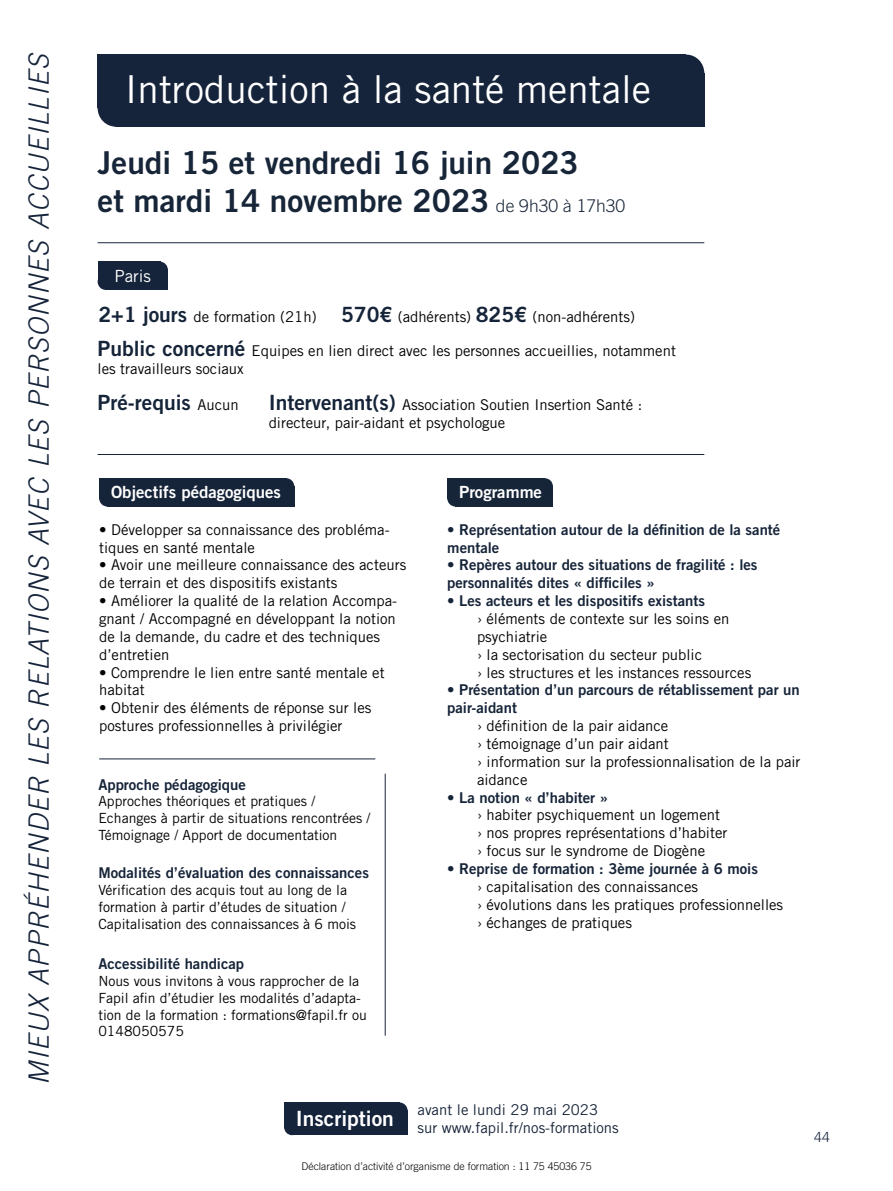
<style>
.page{position:relative;width:893px;height:1191px;background:#fff}
.page>*{position:absolute;margin:0;border:0;box-sizing:border-box;transform-origin:0 0}
.t1{font:38.5px "Trade Gothic LT Std";color:#fff}
.t2{font:31.5px/37.8px "Trade Gothic LT Std Bd 2";color:#172538}
.t3{font:italic 300 28px "Trade Gothic LT Std";letter-spacing:.05em;color:#16243b}
.t4{font:21px "Trade Gothic LT Std Bd 2";color:#162439}
.t5{font:21px "Trade Gothic LT Std Bd 2";color:#fff}
.t6{font:16.8px "Trade Gothic LT Std Bd 2";color:#fff}
.t7{font:16.8px "Trade Gothic LT Std";color:#fff}
.t8{font:14.88px/17.8px "Trade Gothic LT Std";color:#000}
.t9{font:14.88px/17.8px "Trade Gothic LT Std Bd 2";color:#162439}
.t10{font:14.88px "Trade Gothic LT Std";color:#152236}
.t11{font:14.88px "Trade Gothic LT Std";color:#162439}
.t12{font:14px/16.8px "Trade Gothic LT Std";color:#000}
.t13{font:300 14px "Trade Gothic LT Std";color:#16243b}
.t14{font:300 10.5px "Trade Gothic LT Std";color:#000}
.s1{font-family:"Trade Gothic LT Std";font-weight:300;font-size:17.5px}
.s2{font-family:"Trade Gothic LT Std Bd 2";font-size:21px;color:#162439}
.s3{font-family:"Trade Gothic LT Std";font-size:14.88px;color:#000}
</style>
<div class="page">
<div style="left:98px;top:55px;width:588px;height:53px;background:#16243b"></div>
<div style="left:668px;top:55px;width:36px;height:37px;background:#16243b;border-radius:50%"></div>
<div style="left:98px;top:89px;width:36px;height:38px;background:#16243b;border-radius:50%"></div>
<div style="left:115px;top:73px;width:589px;height:54px;background:#16243b"></div>
<div style="left:105px;top:269px;width:63px;height:21px;background:#16243b"></div>
<div style="left:152px;top:262px;width:16px;height:16px;background:#16243b;border-radius:50%"></div>
<div style="left:98px;top:273px;width:15px;height:17px;background:#16243b;border-radius:50%"></div>
<div style="left:98px;top:262px;width:62px;height:20px;background:#16243b"></div>
<hr style="left:98px;top:242px;width:606px;height:1px;background:#162439">
<hr style="left:98px;top:454px;width:606px;height:1px;background:#162439">
<div style="left:284px;top:1118px;width:16px;height:17px;background:#16243b;border-radius:50%"></div>
<div style="left:292px;top:1110px;width:116px;height:25px;background:#16243b"></div>
<div style="left:392px;top:1102px;width:16px;height:16px;background:#16243b;border-radius:50%"></div>
<div style="left:284px;top:1102px;width:116px;height:26px;background:#16243b"></div>
<div style="left:279px;top:478px;width:15px;height:16px;background:#162439;border-radius:50%"></div>
<div style="left:107px;top:486px;width:187px;height:20px;background:#162439"></div>
<div style="left:99px;top:490px;width:16px;height:16px;background:#162439;border-radius:50%"></div>
<div style="left:99px;top:478px;width:187px;height:20px;background:#162439"></div>
<div style="left:455px;top:486px;width:98px;height:20px;background:#172538"></div>
<div style="left:537px;top:478px;width:16px;height:16px;background:#162439;border-radius:50%"></div>
<div style="left:447px;top:490px;width:16px;height:16px;background:#172538;border-radius:50%"></div>
<div style="left:447px;top:478px;width:98px;height:20px;background:#172538"></div>
<hr style="left:99px;top:758px;width:276px;height:1px;background:#182538">
<hr style="left:385px;top:773px;width:1px;height:262px;background:#182538">
<p class="t3" style="left:22px;top:1085px;width:1033px;rotate:-90deg">MIEUX APPRÉHENDER LES RELATIONS AVEC LES PERSONNES ACCUEILLIES</p>
<p class="t1" style="left:125px;top:66px;width:528px">Introduction à la santé mentale</p>
<p class="t2" style="left:98px;top:143px;width:529px">Jeudi 15 et vendredi 16 juin 2023<br>et mardi 14 novembre 2023 <span class="s1">de 9h30 à 17h30</span></p>
<p class="t7" style="left:115px;top:266px;width:38px">Paris</p>
<p class="t8" style="left:98px;top:308px;width:220px"><span class="s2">2+1 jours</span> de formation (21h)</p>
<p class="t8" style="left:98px;top:341px;width:580px"><span class="s2">Public concerné</span> Equipes en lien direct avec les personnes accueillies, notamment les travailleurs sociaux</p>
<p class="t4" style="left:98px;top:390px;width:143px">Pré-requis <span class="s3">Aucun</span></p>
<p class="t8" style="left:269px;top:396px;width:375px"><span class="s2">Intervenant(s)</span> Association Soutien Insertion Santé : directeur, pair-aidant et psychologue</p>
<p class="t8" style="left:341px;top:308px;width:295px"><span class="s2">570€</span> (adhérents) <span class="s2">825€</span> (non-adhérents)</p>
<p class="t6" style="left:111px;top:482px;width:172px">Objectifs pédagogiques</p>
<p class="t8" style="left:99px;top:520px;width:292px">• Développer sa connaissance des probléma&shy;tiques en santé mentale</p>
<p class="t8" style="left:99px;top:556px;width:309px">• Avoir une meilleure connaissance des acteurs de terrain et des dispositifs existants</p>
<p class="t8" style="left:99px;top:592px;width:299px">• Améliorer la qualité de la relation Accompa&shy;gnant / Accompagné en développant la notion de la demande, du cadre et des techniques d’entretien</p>
<p class="t8" style="left:99px;top:663px;width:287px">• Comprendre le lien entre santé mentale et habitat</p>
<p class="t8" style="left:99px;top:699px;width:274px">• Obtenir des éléments de réponse sur les postures professionnelles à privilégier</p>
<p class="t9" style="left:98px;top:775px;width:149px">Approche pédagogique</p>
<p class="t12" style="left:98px;top:793px;width:274px">Approches théoriques et pratiques /<br>Echanges à partir de situations rencontrées /<br>Témoignage / Apport de documentation</p>
<p class="t9" style="left:98px;top:864px;width:272px">Modalités d’évaluation des connaissances</p>
<p class="t12" style="left:98px;top:881px;width:259px">Vérification des acquis tout au long de la formation à partir d’études de situation /<br>Capitalisation des connaissances à 6 mois</p>
<p class="t9" style="left:98px;top:954px;width:147px">Accessibilité handicap</p>
<p class="t12" style="left:98px;top:972px;width:270px">Nous vous invitons à vous rapprocher de la Fapil afin d’étudier les modalités d’adapta&shy;tion de la formation : formations@fapil.fr ou 0148050575</p>
<p class="t6" style="left:459px;top:482px;width:84px">Programme</p>
<p class="t9" style="left:447px;top:520px;width:335px">• Représentation autour de la définition de la santé mentale</p>
<p class="t9" style="left:447px;top:556px;width:312px">• Repères autour des situations de fragilité : les personnalités dites « difficiles »</p>
<p class="t9" style="left:447px;top:591px;width:259px">• Les acteurs et les dispositifs existants</p>
<p class="t8" style="left:477px;top:609px;width:254px">› éléments de contexte sur les soins en psychiatrie</p>
<p class="t8" style="left:477px;top:645px;width:227px">› la sectorisation du secteur public</p>
<p class="t8" style="left:477px;top:663px;width:276px">› les structures et les instances ressources</p>
<p class="t9" style="left:447px;top:681px;width:354px">• Présentation d’un parcours de rétablissement par un pair-aidant</p>
<p class="t8" style="left:477px;top:716px;width:193px">› définition de la pair aidance</p>
<p class="t8" style="left:477px;top:734px;width:193px">› témoignage d’un pair aidant</p>
<p class="t8" style="left:477px;top:752px;width:325px">› information sur la professionnalisation de la pair aidance</p>
<p class="t9" style="left:447px;top:788px;width:162px">• La notion « d’habiter »</p>
<p class="t8" style="left:477px;top:806px;width:244px">› habiter psychiquement un logement</p>
<p class="t8" style="left:477px;top:824px;width:252px">› nos propres représentations d’habiter</p>
<p class="t8" style="left:477px;top:841px;width:230px">› focus sur le syndrome de Diogène</p>
<p class="t9" style="left:447px;top:859px;width:312px">• Reprise de formation : 3ème journée à 6 mois</p>
<p class="t8" style="left:477px;top:877px;width:223px">› capitalisation des connaissances</p>
<p class="t8" style="left:477px;top:895px;width:308px">› évolutions dans les pratiques professionnelles</p>
<p class="t8" style="left:477px;top:913px;width:156px">› échanges de pratiques</p>
<p class="t5" style="left:296px;top:1105px;width:100px">Inscription</p>
<p class="t11" style="left:418px;top:1101px;width:182px">avant le lundi 29 mai 2023</p>
<p class="t10" style="left:418px;top:1118px;width:203px">sur www.fapil.fr/nos-formations</p>
<p class="t14" style="left:301px;top:1160px;width:291px">Déclaration d’activité d’organisme de formation : 11 75 45036 75</p>
<p class="t13" style="left:814px;top:1128px;width:17px">44</p>
</div>
